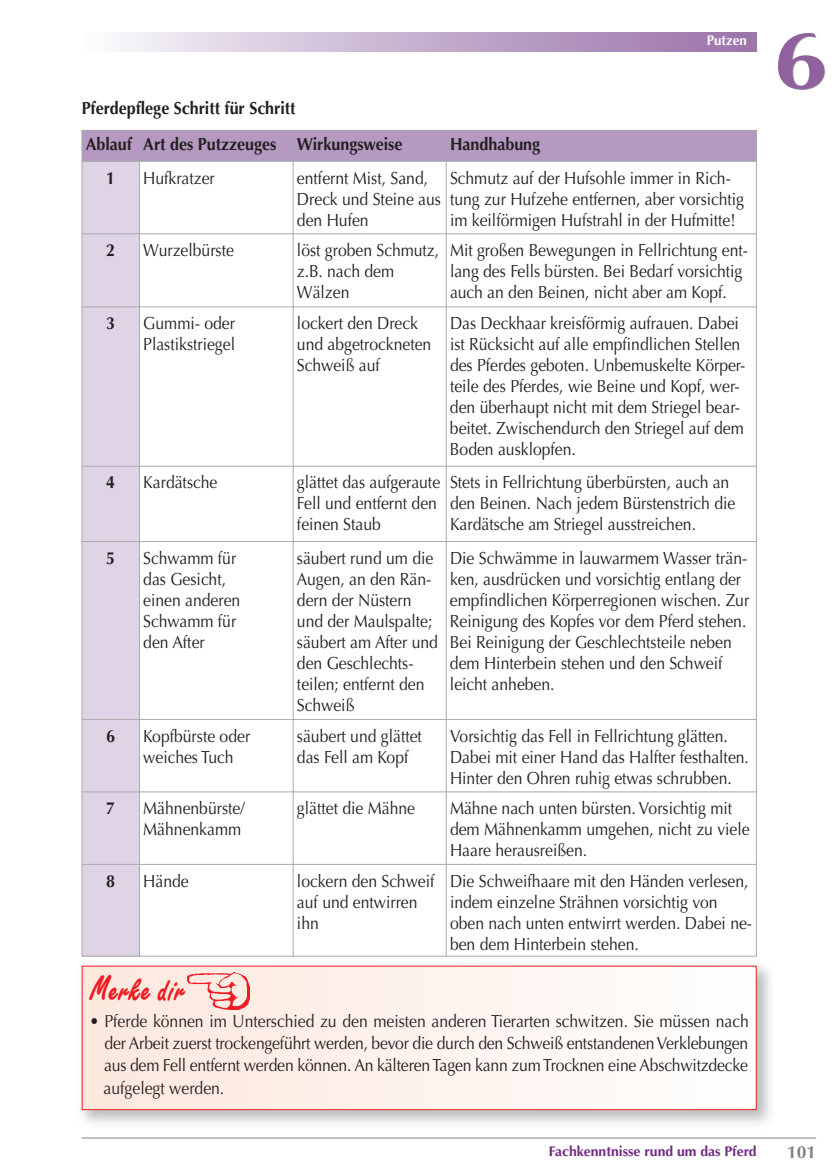
<style>
.page{position:relative;width:840px;height:1176px;background:#fff}
.page>*{position:absolute;margin:0;border:0;box-sizing:border-box;transform-origin:0 0}
.t1{font:700 81.73px "Optima";color:#90619e;scale:1.21 1}
.t2{font:700 35px "Freestyle Scr D";color:#ee1d23;scale:.82 1}
.t3{font:17.5px/21px "Optima";color:#231f20;scale:.9 1}
.t4{font:17.5px/22.4px "Optima";color:#231f20;text-align:justify;scale:.92 1}
.t5{font:700 17.5px "Optima";color:#231f20;scale:.92 1}
.t6{font:700 17.5px "Optima";color:#808285}
.t7{font:700 14px "Optima";color:#712983}
.t8{font:700 14px "Optima";color:#fff;scale:.95 1}
</style>
<div class="page">
<hr style="left:82px;top:1137px;width:734px;height:1px;background:#808285">
<div style="left:82px;top:130px;width:57px;height:31px;background:#b599c1"></div>
<div style="left:139px;top:130px;width:154px;height:31px;background:#b599c1"></div>
<div style="left:293px;top:130px;width:153px;height:31px;background:#b599c1"></div>
<div style="left:446px;top:130px;width:310px;height:31px;background:#b599c1"></div>
<div style="left:82px;top:161px;width:57px;height:73px;background:#dfd4e5"></div>
<div style="left:82px;top:234px;width:57px;height:73px;background:#dfd4e5"></div>
<div style="left:82px;top:307px;width:57px;height:159px;background:#dfd4e5"></div>
<div style="left:82px;top:466px;width:57px;height:75px;background:#dfd4e5"></div>
<div style="left:82px;top:541px;width:57px;height:178px;background:#dfd4e5"></div>
<div style="left:82px;top:719px;width:57px;height:73px;background:#dfd4e5"></div>
<div style="left:82px;top:792px;width:57px;height:72px;background:#dfd4e5"></div>
<div style="left:82px;top:864px;width:57px;height:92px;background:#dfd4e5"></div>
<hr style="left:82px;top:130px;width:1px;height:826px;background:#a8a9ad">
<hr style="left:139px;top:130px;width:1px;height:826px;background:#a8a9ad">
<hr style="left:293px;top:130px;width:1px;height:826px;background:#a8a9ad">
<hr style="left:446px;top:130px;width:1px;height:826px;background:#a8a9ad">
<hr style="left:756px;top:130px;width:1px;height:826px;background:#a8a9ad">
<hr style="left:82px;top:130px;width:674px;height:1px;background:#a8a9ad">
<hr style="left:82px;top:161px;width:674px;height:1px;background:#a8a9ad">
<hr style="left:82px;top:233px;width:674px;height:1px;background:#a8a9ad">
<hr style="left:82px;top:306px;width:674px;height:1px;background:#a8a9ad">
<hr style="left:82px;top:466px;width:674px;height:1px;background:#a8a9ad">
<hr style="left:82px;top:541px;width:674px;height:1px;background:#a8a9ad">
<hr style="left:82px;top:719px;width:674px;height:1px;background:#a8a9ad">
<hr style="left:82px;top:791px;width:674px;height:1px;background:#a8a9ad">
<hr style="left:82px;top:864px;width:674px;height:1px;background:#a8a9ad">
<hr style="left:82px;top:955px;width:674px;height:1px;background:#a8a9ad">
<img style="left:81px;top:965px;width:689px;height:158px">
<div style="left:83px;top:966px;width:672px;height:143px;background:linear-gradient(to right,#fde7dc,#fefefe)"></div>
<div style="left:82px;top:965px;width:674px;height:145px;border:1px solid #ee1d23"></div>
<img style="left:187px;top:972px;width:62px;height:37px">
<p class="t5" style="left:82px;top:101px;width:234px">Pferdepflege Schritt für Schritt</p>
<p class="t8" style="left:707px;top:35px;width:43px">Putzen</p>
<p class="t5" style="left:86px;top:137px;width:346px">Ablauf Art des Putzzeuges Wirkungsweise</p>
<p class="t5" style="left:450px;top:137px;width:100px">Handhabung</p>
<p class="t5" style="left:106px;top:170px;width:11px">1</p>
<p class="t3" style="left:143px;top:169px;width:81px">Hufkratzer</p>
<p class="t3" style="left:297px;top:169px;width:161px">entfernt Mist, Sand,<br>Dreck und Steine aus den Hufen</p>
<p class="t3" style="left:450px;top:169px;width:328px">Schmutz auf der Hufsohle immer in Rich&shy;tung zur Hufzehe entfernen, aber vorsichtig im keilförmigen Hufstrahl in der Hufmitte!</p>
<p class="t5" style="left:106px;top:243px;width:11px">2</p>
<p class="t3" style="left:143px;top:241px;width:102px">Wurzelbürste</p>
<p class="t3" style="left:297px;top:241px;width:159px">löst groben Schmutz, z.B. nach dem<br>Wälzen</p>
<p class="t3" style="left:450px;top:241px;width:333px">Mit großen Bewegungen in Fellrichtung ent&shy;lang des Fells bürsten. Bei Bedarf vorsichtig auch an den Beinen, nicht aber am Kopf.</p>
<p class="t5" style="left:106px;top:316px;width:11px">3</p>
<p class="t3" style="left:143px;top:314px;width:103px">Gummi- oder<br>Plastikstriegel</p>
<p class="t3" style="left:297px;top:314px;width:151px">lockert den Dreck und abgetrockneten<br>Schweiß auf</p>
<p class="t3" style="left:450px;top:314px;width:330px">Das Deckhaar kreisförmig aufrauen. Dabei ist Rücksicht auf alle empfindlichen Stellen des Pferdes geboten. Unbemuskelte Körper&shy;teile des Pferdes, wie Beine und Kopf, wer&shy;den überhaupt nicht mit dem Striegel bear&shy;beitet. Zwischendurch den Striegel auf dem Boden ausklopfen.</p>
<p class="t5" style="left:106px;top:475px;width:11px">4</p>
<p class="t3" style="left:143px;top:473px;width:84px">Kardätsche</p>
<p class="t3" style="left:297px;top:473px;width:161px">glättet das aufgeraute<br>Fell und entfernt den feinen Staub</p>
<p class="t3" style="left:450px;top:473px;width:318px">Stets in Fellrichtung überbürsten, auch an den Beinen. Nach jedem Bürstenstrich die<br>Kardätsche am Striegel ausstreichen.</p>
<p class="t5" style="left:106px;top:550px;width:11px">5</p>
<p class="t3" style="left:143px;top:549px;width:109px">Schwamm für das Gesicht, einen anderen<br>Schwamm für den After</p>
<p class="t3" style="left:297px;top:549px;width:158px">säubert rund um die<br>Augen, an den Rän&shy;dern der Nüstern und der Maulspalte; säubert am After und den Geschlechts - teilen; entfernt den<br>Schweiß</p>
<p class="t3" style="left:450px;top:549px;width:334px">Die Schwämme in lauwarmem Wasser trän&shy;ken, ausdrücken und vorsichtig entlang der empfindlichen Körperregionen wischen. Zur Reinigung des Kopfes vor dem Pferd stehen.<br>Bei Reinigung der Geschlechtsteile neben dem Hinterbein stehen und den Schweif leicht anheben.</p>
<p class="t5" style="left:106px;top:728px;width:11px">6</p>
<p class="t3" style="left:143px;top:727px;width:120px">Kopfbürste oder weiches Tuch</p>
<p class="t3" style="left:297px;top:727px;width:140px">säubert und glättet das Fell am Kopf</p>
<p class="t3" style="left:450px;top:727px;width:334px">Vorsichtig das Fell in Fellrichtung glätten.<br>Dabei mit einer Hand das Halfter festhalten.<br>Hinter den Ohren ruhig etwas schrubben.</p>
<p class="t5" style="left:106px;top:801px;width:11px">7</p>
<p class="t3" style="left:143px;top:799px;width:114px">Mähnenbürste/<br>Mähnenkamm</p>
<p class="t3" style="left:297px;top:799px;width:133px">glättet die Mähne</p>
<p class="t3" style="left:450px;top:799px;width:334px">Mähne nach unten bürsten. Vorsichtig mit dem Mähnenkamm umgehen, nicht zu viele<br>Haare herausreißen.</p>
<p class="t5" style="left:106px;top:873px;width:11px">8</p>
<p class="t3" style="left:143px;top:871px;width:52px">Hände</p>
<p class="t3" style="left:297px;top:871px;width:154px">lockern den Schweif auf und entwirren ihn</p>
<p class="t3" style="left:450px;top:871px;width:337px">Die Schweifhaare mit den Händen verlesen, indem einzelne Strähnen vorsichtig von oben nach unten entwirrt werden. Dabei ne&shy;ben dem Hinterbein stehen.</p>
<h2 class="t2" style="left:90px;top:967px;width:117px">Merke dir</h2>
<p class="t4" style="left:104px;top:1011px;width:702px;text-indent:-14px">• Pferde können im Unterschied zu den meisten anderen Tierarten schwitzen. Sie müssen nach der Arbeit zuerst trockengeführt werden, bevor die durch den Schweiß entstandenen Verklebungen aus dem Fell entfernt werden können. An kälteren Tagen kann zum Trocknen eine Abschwitzdecke aufgelegt werden.</p>
<h1 class="t1" style="left:772px;top:27px;width:47px">6</h1>
<p class="t7" style="left:549px;top:1145px;width:209px">Fachkenntnisse rund um das Pferd</p>
<p class="t6" style="left:787px;top:1145px;width:31px">101</p>
</div>
